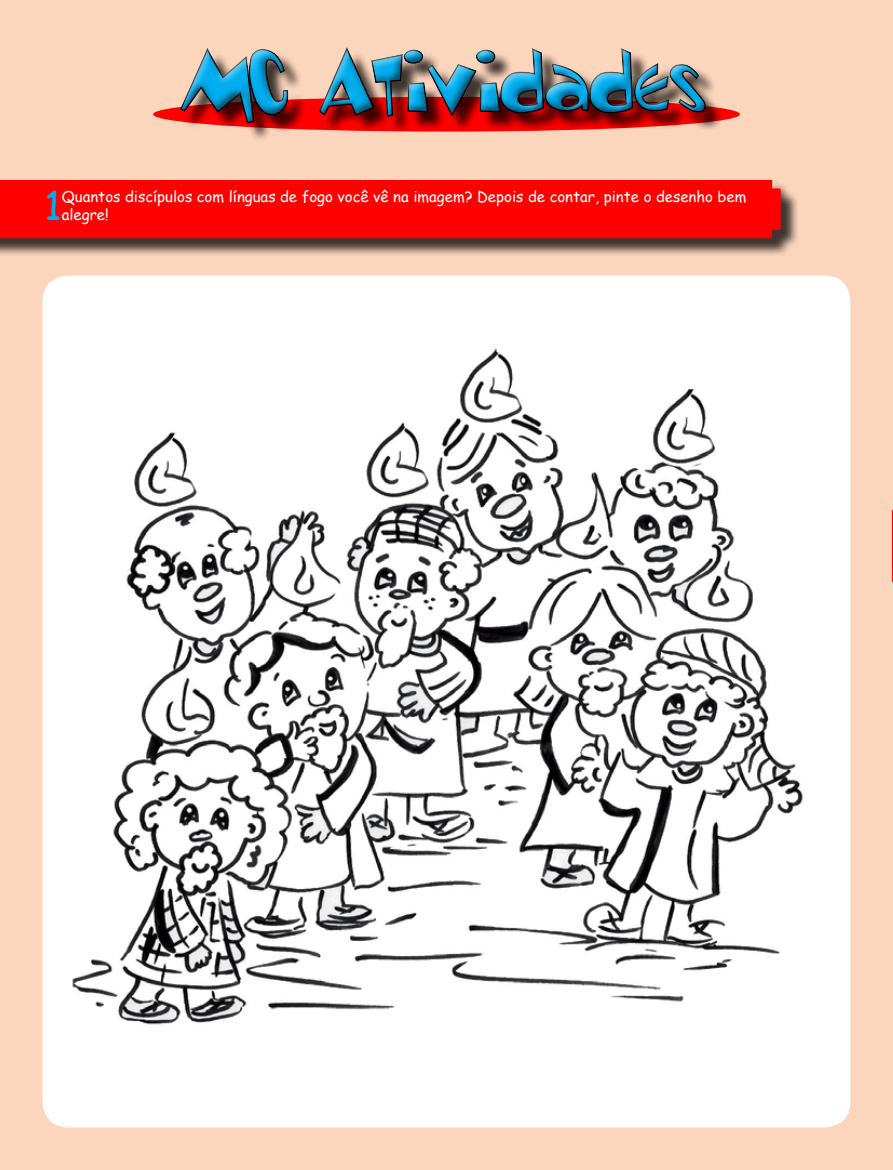
<style>
.page{position:relative;width:893px;height:1170px;background:#fff}
.page>*{position:absolute;margin:0;border:0;box-sizing:border-box;transform-origin:0 0}
.t1{font:90px "Toontime";color:#00aeef}
.t2{font:39.3px "Comic Sans MS";color:#00aeef}
.t3{font:15px/18px "Comic Sans MS";color:#fff}
</style>
<div class="page">
<div style="left:0;top:0;width:893px;height:1169px;background:#fbd5bc"></div>
<div style="left:183px;top:51px;width:541px;height:90px;background:#fbd5bc"></div>
<div style="left:169px;top:36px;width:541px;height:91px;background:#fbd5bc"></div>
<div style="left:173px;top:44px;width:544px;height:91px;background:#000;opacity:.5"></div>
<div style="left:0;top:182px;width:799px;height:75px;background:#000;opacity:.75"></div>
<div style="left:0;top:180px;width:781px;height:58px;background:#f00"></div>
<div style="left:43px;top:275px;width:807px;height:852px;background:#fff;border-radius:26px"></div>
<img style="left:72px;top:348px;width:731px;height:677px">
<h1 class="t1" style="left:181px;top:43px;width:527px">MC Atividades</h1>
<h2 class="t2" style="left:44px;top:177px;width:19px">1</h2>
<p class="t3" style="left:62px;top:187px;width:686px">Quantos discípulos com línguas de fogo você vê na imagem? Depois de contar, pinte o desenho bem alegre!</p>
</div>
